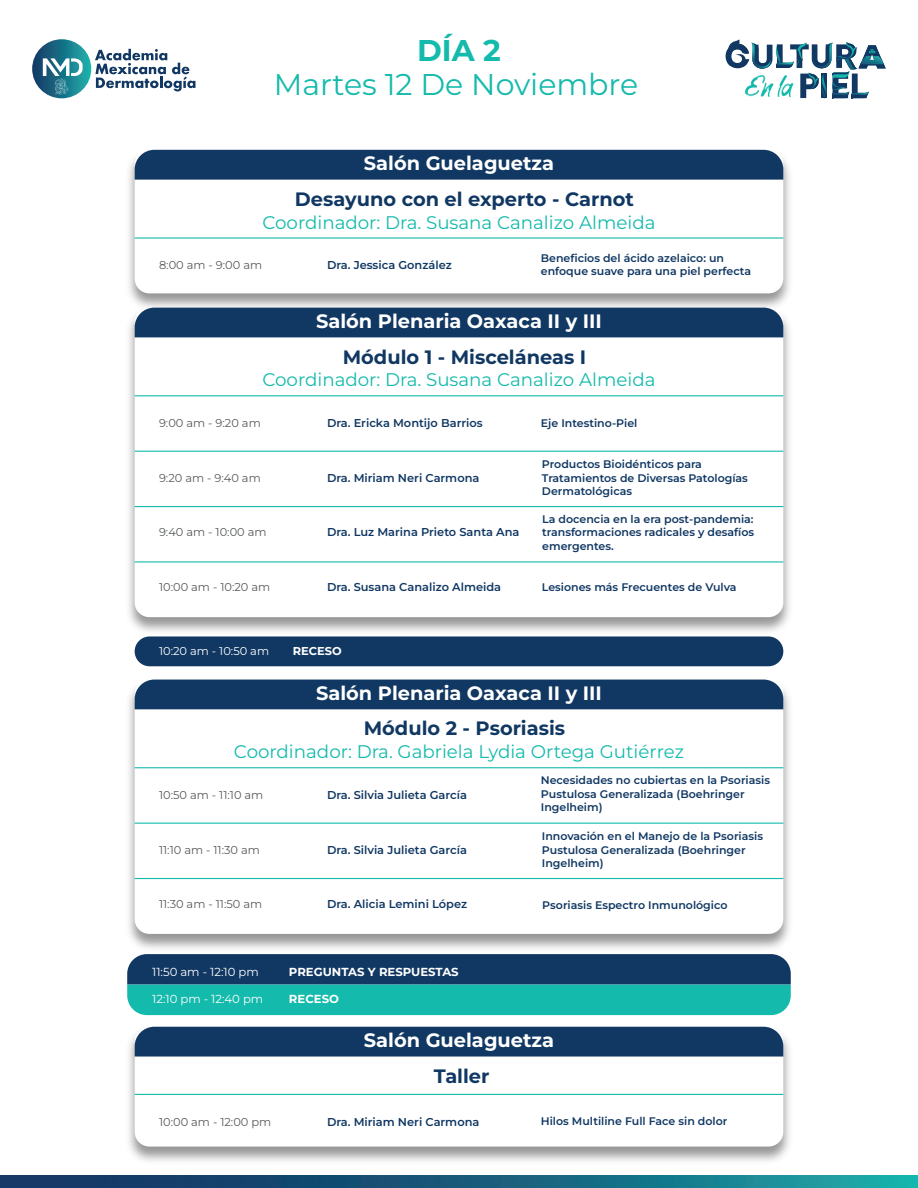
<style>
.page{position:relative;width:918px;height:1188px;background:#fff}
.page>*{position:absolute;margin:0;border:0;box-sizing:border-box;transform-origin:0 0}
.t1{font:30px "Montserrat";color:#14baac}
.t2{font:700 30px "Montserrat";color:#14baac}
.t3{font:700 19.35px "Montserrat";color:#fff}
.t4{font:700 19.35px "Montserrat";color:#113863}
.t5{font:18.3px "Montserrat";color:#14baac}
.t6{font:11.7px "Montserrat";color:#fff}
.t7{font:700 11.7px "Montserrat";color:#fff}
.t8{font:600 11.4px "Montserrat";color:#113863}
.t9{font:11.4px "Montserrat";color:#585b5b}
.t10{font:11.4px "Montserrat";color:#fff}
.t11{font:700 11.4px "Montserrat";color:#fff}
.t12{font:600 10.95px/13.2px "Montserrat";color:#113863}
</style>
<div class="page">
<svg style="left:0;top:1175px;width:918px;height:13px;background:#16627f"></svg>
<svg style="left:32px;top:39px;width:59px;height:59px"></svg>
<svg style="left:43px;top:58px;width:40px;height:37px"></svg>
<svg style="left:95px;top:49px;width:100px;height:42px"></svg>
<svg style="left:726px;top:39px;width:160px;height:59px"></svg>
<img style="left:129px;top:149px;width:661px;height:154px">
<div style="left:135px;top:150px;width:648px;height:143px;background:#fff;border-radius:15px"></div>
<div style="left:135px;top:150px;width:648px;height:30px;background:#113863"></div>
<hr style="left:135px;top:237px;width:648px;height:2px;background:#14baac">
<img style="left:129px;top:1026px;width:661px;height:135px">
<div style="left:135px;top:1027px;width:648px;height:120px;background:#fff;border-radius:15px"></div>
<div style="left:135px;top:1027px;width:648px;height:30px;background:#113863"></div>
<hr style="left:135px;top:1094px;width:648px;height:1px;background:#14baac">
<img style="left:129px;top:303px;width:661px;height:329px">
<div style="left:135px;top:308px;width:648px;height:309px;background:#fff;border-radius:15px"></div>
<div style="left:135px;top:308px;width:648px;height:29px;background:#113863"></div>
<hr style="left:135px;top:395px;width:648px;height:1px;background:#14baac">
<hr style="left:135px;top:451px;width:648px;height:1px;background:#14baac">
<hr style="left:135px;top:561px;width:648px;height:2px;background:#14baac">
<hr style="left:135px;top:506px;width:648px;height:1px;background:#14baac">
<img style="left:129px;top:679px;width:661px;height:270px">
<div style="left:135px;top:680px;width:648px;height:254px;background:#fff;border-radius:15px"></div>
<div style="left:135px;top:680px;width:648px;height:29px;background:#113863"></div>
<hr style="left:135px;top:767px;width:648px;height:1px;background:#14baac">
<hr style="left:135px;top:823px;width:648px;height:1px;background:#14baac">
<hr style="left:135px;top:878px;width:648px;height:1px;background:#14baac">
<div style="left:135px;top:636px;width:648px;height:30px;background:#113863;border-radius:15px"></div>
<svg style="left:127px;top:954px;width:664px;height:61px;background:#157b89"></svg>
<h1 class="t2" style="left:417px;top:30px;width:85px">DÍA 2</h1>
<h1 class="t1" style="left:274px;top:64px;width:366px">Martes 12 De Noviembre</h1>
<h2 class="t3" style="left:364px;top:151px;width:192px">Salón Guelaguetza</h2>
<h2 class="t4" style="left:295px;top:186px;width:341px">Desayuno con el experto - Carnot</h2>
<h3 class="t5" style="left:262px;top:210px;width:395px">Coordinador: Dra. Susana Canalizo Almeida</h3>
<p class="t9" style="left:159px;top:258px;width:105px">8:00 am - 9:00 am</p>
<p class="t8" style="left:327px;top:258px;width:126px">Dra. Jessica González</p>
<p class="t12" style="left:541px;top:251px;width:212px">Beneficios del ácido azelaico: un enfoque suave para una piel perfecta</p>
<h2 class="t3" style="left:316px;top:308px;width:287px">Salón Plenaria Oaxaca II y III</h2>
<h2 class="t4" style="left:343px;top:344px;width:245px">Módulo 1 - Misceláneas I</h2>
<h3 class="t5" style="left:262px;top:368px;width:395px">Coordinador: Dra. Susana Canalizo Almeida</h3>
<p class="t9" style="left:159px;top:415px;width:103px">9:00 am - 9:20 am</p>
<p class="t8" style="left:327px;top:415px;width:157px">Dra. Ericka Montijo Barrios</p>
<p class="t9" style="left:159px;top:470px;width:103px">9:20 am - 9:40 am</p>
<p class="t8" style="left:327px;top:470px;width:154px">Dra. Miriam Neri Carmona</p>
<p class="t9" style="left:159px;top:525px;width:109px">9:40 am - 10:00 am</p>
<p class="t8" style="left:327px;top:525px;width:194px">Dra. Luz Marina Prieto Santa Ana</p>
<p class="t9" style="left:159px;top:580px;width:113px">10:00 am - 10:20 am</p>
<p class="t8" style="left:327px;top:580px;width:176px">Dra. Susana Canalizo Almeida</p>
<p class="t10" style="left:159px;top:643px;width:112px">10:20 am - 10:50 am</p>
<p class="t11" style="left:293px;top:643px;width:50px">RECESO</p>
<p class="t12" style="left:541px;top:416px;width:98px">Eje Intestino-Piel</p>
<p class="t12" style="left:542px;top:458px;width:208px">Productos Bioidénticos para<br>Tratamientos de Diversas Patologías<br>Dermatológicas</p>
<p class="t12" style="left:542px;top:513px;width:213px;text-align:justify">La docencia en la era post-pandemia: transformaciones radicales y desafíos emergentes.</p>
<p class="t12" style="left:542px;top:581px;width:196px">Lesiones más Frecuentes de Vulva</p>
<h2 class="t3" style="left:316px;top:680px;width:287px">Salón Plenaria Oaxaca II y III</h2>
<h2 class="t4" style="left:364px;top:716px;width:203px">Módulo 2 - Psoriasis</h2>
<h3 class="t5" style="left:234px;top:740px;width:452px">Coordinador: Dra. Gabriela Lydia Ortega Gutiérrez</h3>
<p class="t9" style="left:159px;top:787px;width:106px">10:50 am - 11:10 am</p>
<p class="t12" style="left:541px;top:774px;width:231px">Necesidades no cubiertas en la Psoriasis<br>Pustulosa Generalizada (Boehringer<br>Ingelheim)</p>
<p class="t12" style="left:542px;top:830px;width:223px">Innovación en el Manejo de la Psoriasis<br>Pustulosa Generalizada (Boehringer<br>Ingelheim)</p>
<p class="t12" style="left:542px;top:898px;width:187px">Psoriasis Espectro Inmunológico</p>
<p class="t8" style="left:327px;top:787px;width:141px">Dra. Silvia Julieta García</p>
<p class="t8" style="left:327px;top:842px;width:141px">Dra. Silvia Julieta García</p>
<p class="t9" style="left:159px;top:842px;width:102px">11:10 am - 11:30 am</p>
<p class="t8" style="left:327px;top:897px;width:142px">Dra. Alicia Lemini López</p>
<p class="t9" style="left:159px;top:897px;width:105px">11:30 am - 11:50 am</p>
<p class="t6" style="left:152px;top:964px;width:108px">11:50 am - 12:10 pm</p>
<p class="t6" style="left:152px;top:992px;width:113px">12:10 pm - 12:40 pm</p>
<p class="t7" style="left:289px;top:964px;width:171px">PREGUNTAS Y RESPUESTAS</p>
<p class="t7" style="left:289px;top:992px;width:52px">RECESO</p>
<h2 class="t3" style="left:364px;top:1028px;width:192px">Salón Guelaguetza</h2>
<h2 class="t4" style="left:434px;top:1063px;width:57px">Taller</h2>
<p class="t9" style="left:159px;top:1114px;width:114px">10:00 am - 12:00 pm</p>
<p class="t8" style="left:327px;top:1114px;width:154px">Dra. Miriam Neri Carmona</p>
<p class="t12" style="left:541px;top:1115px;width:188px">Hilos Multiline Full Face sin dolor</p>
</div>
